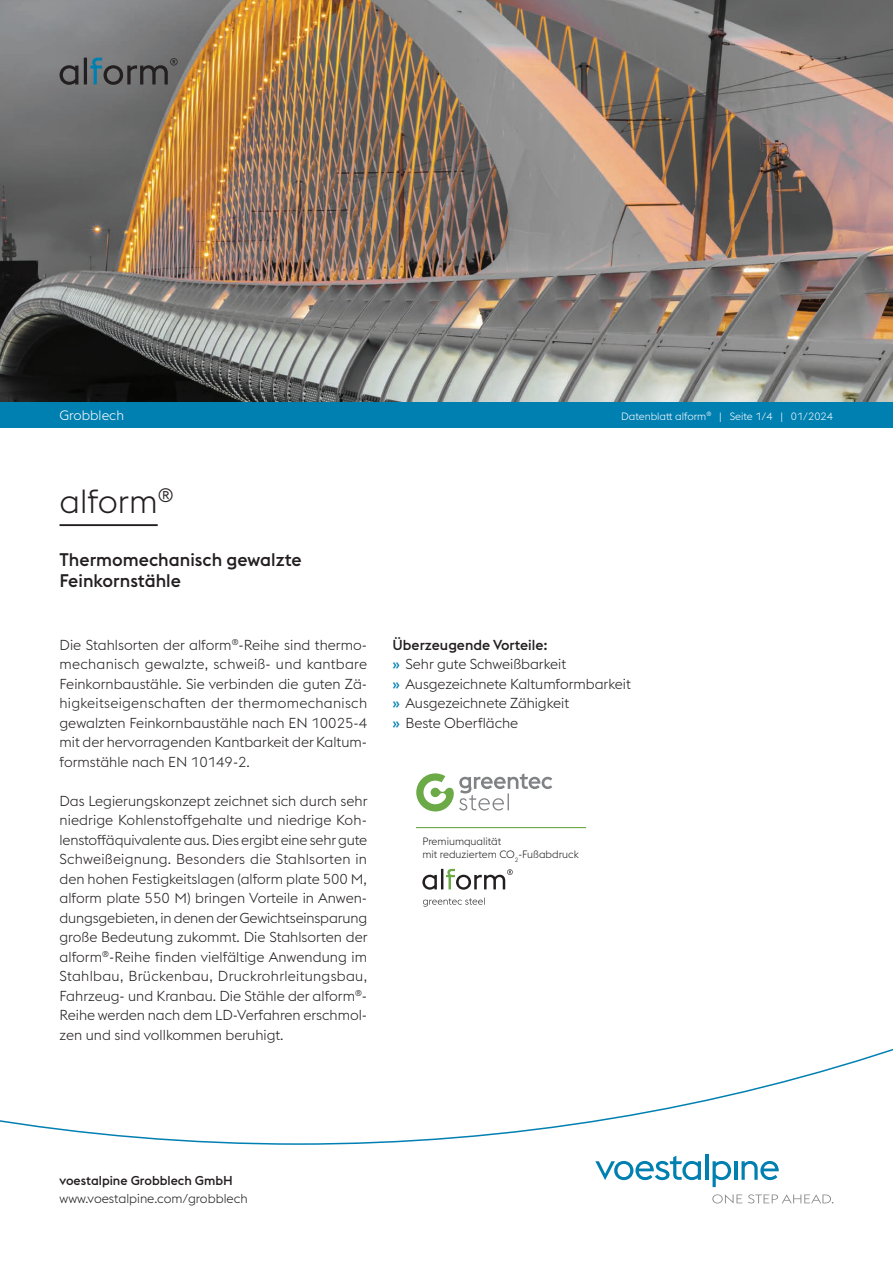
<style>
.page{position:relative;width:893px;height:1263px;background:#fff}
.page>*{position:absolute;margin:0;border:0;box-sizing:border-box;transform-origin:0 0}
.t1{font:300 33px "voestalpine";color:#231f20}
.t2{font:500 18px/21px "voestalpine";color:#231f20}
.t3{font:300 14.25px/19.5px "voestalpine";color:#231f20;text-align:justify}
.t4{font:300 13.5px "voestalpine";color:#fff}
.t5{font:300 12.75px "voestalpine";color:#231f20}
.t6{font:500 12.75px "voestalpine";color:#231f20}
.t7{font:300 10.5px/13.5px "voestalpine";color:#231f20}
.t8{font:300 10.5px "voestalpine";color:#fff}
.s1{font-weight:500}
.s2{font-weight:500;color:#007fb1}
</style>
<div class="page">
<svg style="left:595px;top:1156px;width:106px;height:24px"></svg>
<hr style="left:705px;top:1154px;width:3px;height:26px;background:#007fb1">
<svg style="left:713px;top:1161px;width:18px;height:26px"></svg>
<hr style="left:734px;top:1161px;width:3px;height:19px;background:#007fb1">
<svg style="left:741px;top:1161px;width:38px;height:19px"></svg>
<svg style="left:712px;top:1194px;width:30px;height:9px"></svg>
<svg style="left:748px;top:1194px;width:85px;height:9px"></svg>
<img style="left:0;top:0;width:893px;height:402px">
<svg style="left:0;top:1048px;width:893px;height:97px"></svg>
<hr style="left:60px;top:524px;width:98px;height:2px;background:#231f20">
<div style="left:0;top:402px;width:893px;height:25px;background:#007fb1"></div>
<svg style="left:416px;top:773px;width:136px;height:38px"></svg>
<hr style="left:416px;top:827px;width:170px;height:1px;background:#6baa47">
<svg style="left:422px;top:869px;width:91px;height:21px"></svg>
<svg style="left:423px;top:898px;width:62px;height:8px"></svg>
<svg style="left:60px;top:58px;width:118px;height:27px;background:#5e6265"></svg>
<p class="t4" style="left:60px;top:407px;width:66px">Grobblech</p>
<p class="t8" style="left:621px;top:410px;width:213px">Datenblatt alform<sup>®</sup> | Seite 1/4 | 01/2024</p>
<h1 class="t1" style="left:60px;top:482px;width:116px">alform<sup>®</sup></h1>
<p class="t2" style="left:60px;top:549px;width:244px">Thermomechanisch gewalzte<br>Feinkornstähle</p>
<p class="t3" style="left:60px;top:635px;width:309px">Die Stahlsorten der alform<sup>®</sup>-Reihe sind thermo&shy;mechanisch gewalzte, schweiß- und kantbare Feinkornbaustähle. Sie verbinden die guten Zä&shy;higkeitseigenschaften der thermomechanisch gewalzten Feinkornbaustähle nach EN 10025-4 mit der hervorragenden Kantbarkeit der Kaltum&shy;formstähle nach EN 10149-2.</p>
<p class="t3" style="left:60px;top:791px;width:309px">Das Legierungskonzept zeichnet sich durch sehr niedrige Kohlenstoffgehalte und niedrige Koh&shy;lenstoffäquivalente aus. Dies ergibt eine sehr gute Schweißeignung. Besonders die Stahlsorten in den hohen Festigkeitslagen (alform plate 500 M, alform plate 550 M) bringen Vorteile in Anwen&shy;dungsgebieten, in denen der Gewichtseinsparung große Bedeutung zukommt. Die Stahlsorten der alform<sup>®</sup>-Reihe finden vielfältige Anwendung im Stahlbau, Brückenbau, Druckrohrleitungsbau, Fahrzeug- und Kranbau. Die Stähle der alform<sup>®</sup>- Reihe werden nach dem LD-Verfahren erschmol&shy;zen und sind vollkommen beruhigt.</p>
<p class="t3" style="left:393px;top:635px;width:240px;text-align:left"><span class="s1">Überzeugende Vorteile:<br></span><span class="s2">»</span> Sehr gute Schweißbarkeit<br><span class="s2">»</span> Ausgezeichnete Kaltumformbarkeit <span class="s2">»</span> Ausgezeichnete Zähigkeit<br><span class="s2">»</span> Beste Oberfläche</p>
<p class="t7" style="left:422px;top:834px;width:158px">Premiumqualität<br>mit reduziertem CO<sub>2</sub>-Fußabdruck</p>
<p class="t6" style="left:60px;top:1173px;width:175px">voestalpine Grobblech GmbH</p>
<p class="t5" style="left:60px;top:1191px;width:190px">www.voestalpine.com/grobblech</p>
</div>
